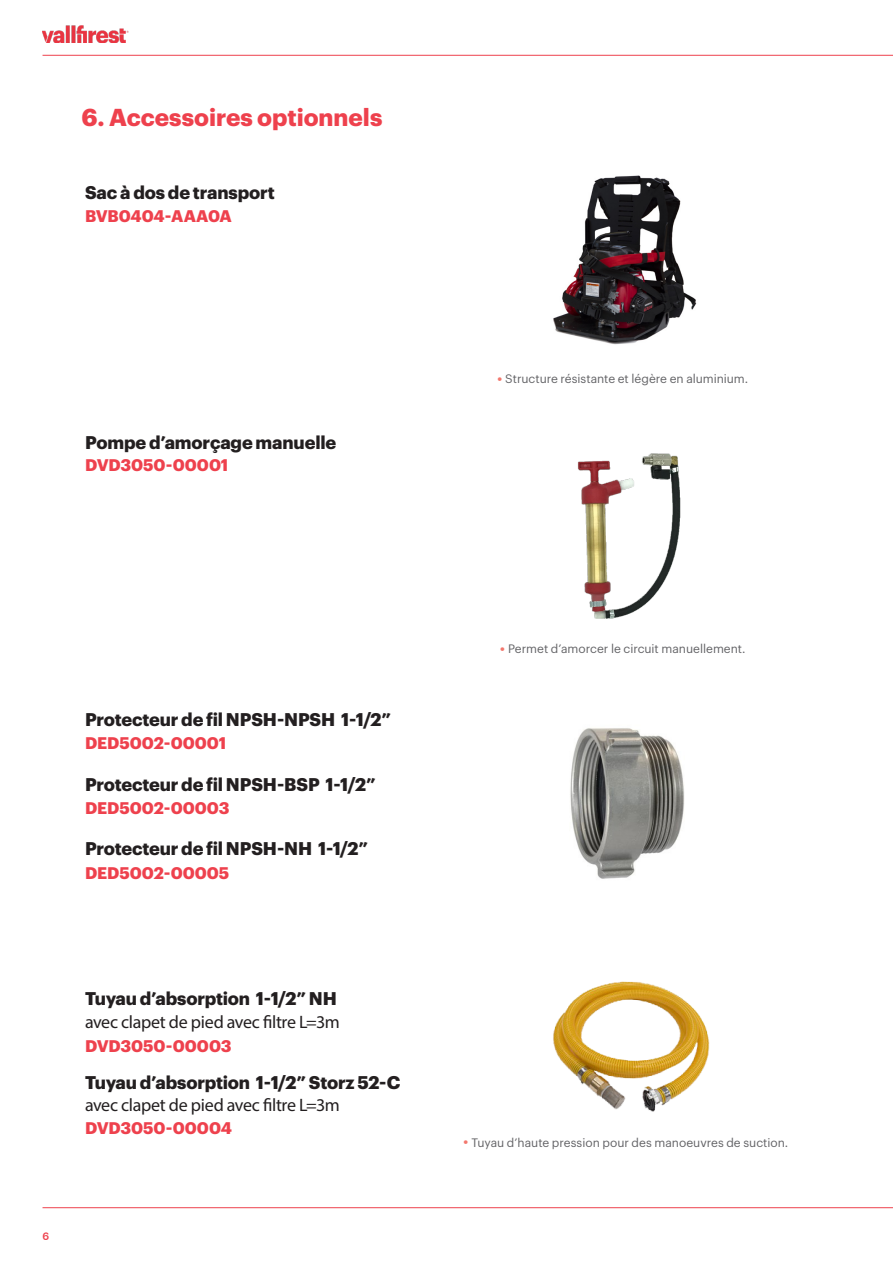
<style>
.page{position:relative;width:893px;height:1263px;background:#fff}
.page>*{position:absolute;margin:0;border:0;box-sizing:border-box;transform-origin:0 0}
.Parte_0{font:700 24px "Graphik";color:#ee414d}
.Listado_J1_Producto{font:700 18px "Graphik";letter-spacing:-.01em;color:#231f20}
.Listado_J1_Producto-2{font:18px "Myriad Pro";letter-spacing:-.02em;color:#231f20}
.sub{font:700 16.5px "Graphik";letter-spacing:-.005em;color:#ee414d}
.TItulo_espec{font:700 16.5px "Graphik";letter-spacing:-.01em;color:#ee414d}
.Listado_J1_Producto-3{font:12px "Graphik";color:#636366}
.t1{font:500 10.5px "Graphik";color:#ee414d}
.s1{font-weight:700;font-size:18px;color:#f3776d}
</style>
<div class="page">
<hr style="left:43px;top:55px;width:850px;height:1px;background:#ee414d">
<img style="left:43px;top:26px;width:85px;height:17px">
<hr style="left:43px;top:1207px;width:850px;height:1px;background:#ee414d">
<img style="left:577px;top:453px;width:104px;height:166px">
<img style="left:553px;top:175px;width:144px;height:170px">
<img style="left:570px;top:728px;width:115px;height:151px">
<img style="left:553px;top:981px;width:157px;height:131px">
<p class="Parte_0" style="left:82px;top:99px;width:302px">6. Accessoires optionnels</p>
<p class="Listado_J1_Producto" style="left:85px;top:178px;width:191px">Sac à dos de transport</p>
<p class="TItulo_espec" style="left:85px;top:203px;width:148px">BVB0404-AAA0A</p>
<p class="Listado_J1_Producto" style="left:85px;top:428px;width:253px">Pompe d’amorçage manuelle</p>
<p class="sub" style="left:85px;top:452px;width:145px">DVD3050-00001</p>
<p class="Listado_J1_Producto-3" style="left:497px;top:370px;width:253px"><span class="s1">·</span> Structure résistante et légère en aluminium.</p>
<p class="Listado_J1_Producto" style="left:85px;top:706px;width:308px">Protecteur de fil NPSH-NPSH 1-1/2”</p>
<p class="sub" style="left:85px;top:730px;width:143px">DED5002-00001</p>
<p class="Listado_J1_Producto" style="left:85px;top:770px;width:292px">Protecteur de fil NPSH-BSP 1-1/2”</p>
<p class="sub" style="left:85px;top:795px;width:146px">DED5002-00003</p>
<p class="Listado_J1_Producto" style="left:85px;top:835px;width:285px">Protecteur de fil NPSH-NH 1-1/2”</p>
<p class="sub" style="left:85px;top:860px;width:146px">DED5002-00005</p>
<p class="Listado_J1_Producto" style="left:85px;top:985px;width:253px">Tuyau d’absorption 1-1/2” NH</p>
<p class="Listado_J1_Producto-2" style="left:85px;top:1010px;width:256px">avec clapet de pied avec filtre L=3m</p>
<p class="sub" style="left:85px;top:1033px;width:148px">DVD3050-00003</p>
<p class="Listado_J1_Producto" style="left:85px;top:1068px;width:317px">Tuyau d’absorption 1-1/2” Storz 52-C</p>
<p class="Listado_J1_Producto-2" style="left:85px;top:1094px;width:256px">avec clapet de pied avec filtre L=3m</p>
<p class="sub" style="left:85px;top:1115px;width:149px">DVD3050-00004</p>
<p class="t1" style="left:43px;top:1229px;width:8px">6</p>
<p class="Listado_J1_Producto-3" style="left:500px;top:640px;width:247px"><span class="s1">·</span> Permet d’amorcer le circuit manuellement.</p>
<p class="Listado_J1_Producto-3" style="left:463px;top:1133px;width:326px"><span class="s1">·</span> Tuyau d’haute pression pour des manoeuvres de suction.</p>
</div>
